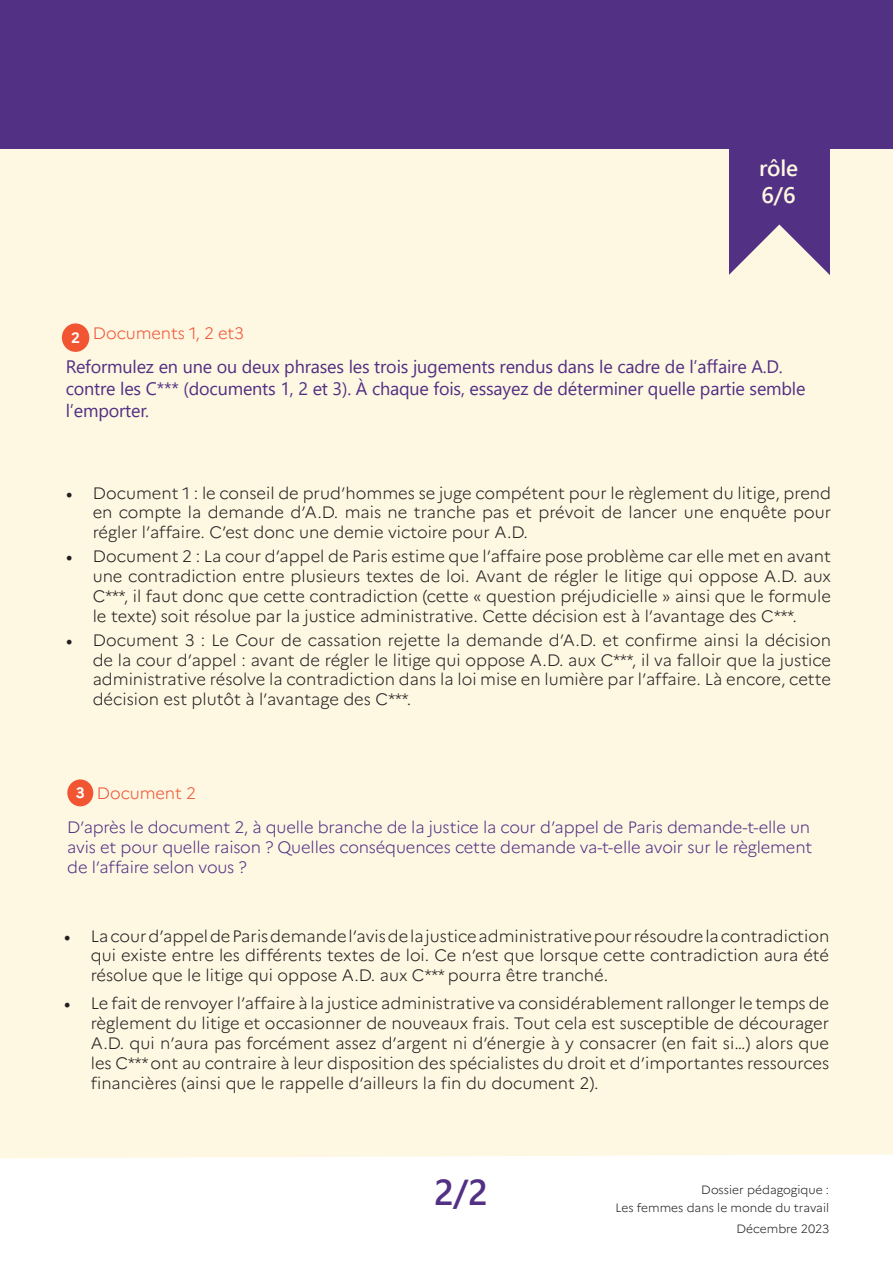
<style>
.page{position:relative;width:893px;height:1263px;background:#fff}
.page>*{position:absolute;margin:0;border:0;box-sizing:border-box;transform-origin:0 0}
.t1{font:700 36px "Yu Gothic UI";color:#523084}
.t2{font:700 22.5px/27px "Yu Gothic UI";color:#fef7e2}
.t3{font:18px/21.6px "Yu Gothic UI";letter-spacing:-.01em;color:#522f83}
.t4{font:300 16.5px/19.8px "Marianne";color:#231f20;text-align:justify}
.t5{font:300 16.5px/19.8px "Marianne";letter-spacing:-.01em;color:#523084}
.t6{font:300 16.5px "Marianne";letter-spacing:-.01em;color:#f05334}
.t7{font:700 15px "Marianne";color:#fff}
.t8{font:300 12px/18px "Marianne";color:#231f20;text-align:right}
.s1{font-family:"Minion Pro";font-weight:400;font-size:18px}
</style>
<div class="page">
<div style="left:0;top:149px;width:893px;height:1009px;background:#fef7e2"></div>
<div style="left:0;top:0;width:893px;height:149px;background:#523084"></div>
<div style="left:729px;top:147px;width:100px;height:129px;background:#523084"></div>
<svg style="left:723px;top:224px;width:112px;height:112px"></svg>
<div style="left:67px;top:779px;width:26px;height:27px;background:#f15532;border-radius:50%"></div>
<div style="left:63px;top:324px;width:26px;height:27px;background:#f15532;border-radius:50%"></div>
<div style="left:62px;top:323px;width:27px;height:29px;border:2px solid #f15532;border-radius:50%"></div>
<p class="t7" style="left:71px;top:326px;width:10px">2</p>
<p class="t6" style="left:93px;top:321px;width:153px">Documents 1, 2 et3</p>
<h2 class="t2" style="left:759px;top:155px;width:40px">rôle<br>6/6</h2>
<p class="t3" style="left:66px;top:354px;width:741px">Reformulez en une ou deux phrases les trois jugements rendus dans le cadre de l’affaire A.D. contre les C*** (documents 1, 2 et 3). À chaque fois, essayez de déterminer quelle partie semble l’emporter.</p>
<p class="t4" style="left:93px;top:482px;width:740px;text-indent:-27px"><span class="s1">•</span> Document 1 : le conseil de prud’hommes se juge compétent pour le règlement du litige, prend en compte la demande d’A.D. mais ne tranche pas et prévoit de lancer une enquête pour régler l’affaire. C’est donc une demie victoire pour A.D.</p>
<p class="t4" style="left:93px;top:545px;width:740px;text-indent:-27px"><span class="s1">•</span> Document 2 : La cour d’appel de Paris estime que l’affaire pose problème car elle met en avant une contradiction entre plusieurs textes de loi. Avant de régler le litige qui oppose A.D. aux C***, il faut donc que cette contradiction (cette « question préjudicielle » ainsi que le formule le texte) soit résolue par la justice administrative. Cette décision est à l’avantage des C***.</p>
<p class="t4" style="left:93px;top:629px;width:740px;text-indent:-27px"><span class="s1">•</span> Document 3 : Le Cour de cassation rejette la demande d’A.D. et confirme ainsi la décision de la cour d’appel : avant de régler le litige qui oppose A.D. aux C***, il va falloir que la justice administrative résolve la contradiction dans la loi mise en lumière par l’affaire. Là encore, cette décision est plutôt à l’avantage des C***.</p>
<p class="t7" style="left:76px;top:781px;width:10px">3</p>
<p class="t6" style="left:97px;top:780px;width:100px">Document 2</p>
<p class="t5" style="left:67px;top:816px;width:747px">D’après le document 2, à quelle branche de la justice la cour d’appel de Paris demande-t-elle un avis et pour quelle raison ? Quelles conséquences cette demande va-t-elle avoir sur le règlement de l’affaire selon vous ?</p>
<p class="t4" style="left:91px;top:924px;width:740px;text-indent:-27px"><span class="s1">•</span> La cour d’appel de Paris demande l’avis de la justice administrative pour résoudre la contradiction qui existe entre les différents textes de loi. Ce n’est que lorsque cette contradiction aura été résolue que le litige qui oppose A.D. aux C*** pourra être tranché.</p>
<p class="t4" style="left:91px;top:992px;width:740px;text-indent:-27px"><span class="s1">•</span> Le fait de renvoyer l’affaire à la justice administrative va considérablement rallonger le temps de règlement du litige et occasionner de nouveaux frais. Tout cela est susceptible de décourager A.D. qui n’aura pas forcément assez d’argent ni d’énergie à y consacrer (en fait si…) alors que les C*** ont au contraire à leur disposition des spécialistes du droit et d’importantes ressources financières (ainsi que le rappelle d’ailleurs la fin du document 2).</p>
<h1 class="t1" style="left:434px;top:1171px;width:56px">2/2</h1>
<p class="t8" style="left:615px;top:1179px;width:215px">Dossier pédagogique :<br>Les femmes dans le monde du travail</p>
<p class="t8" style="left:736px;top:1219px;width:94px">Décembre 2023</p>
</div>
